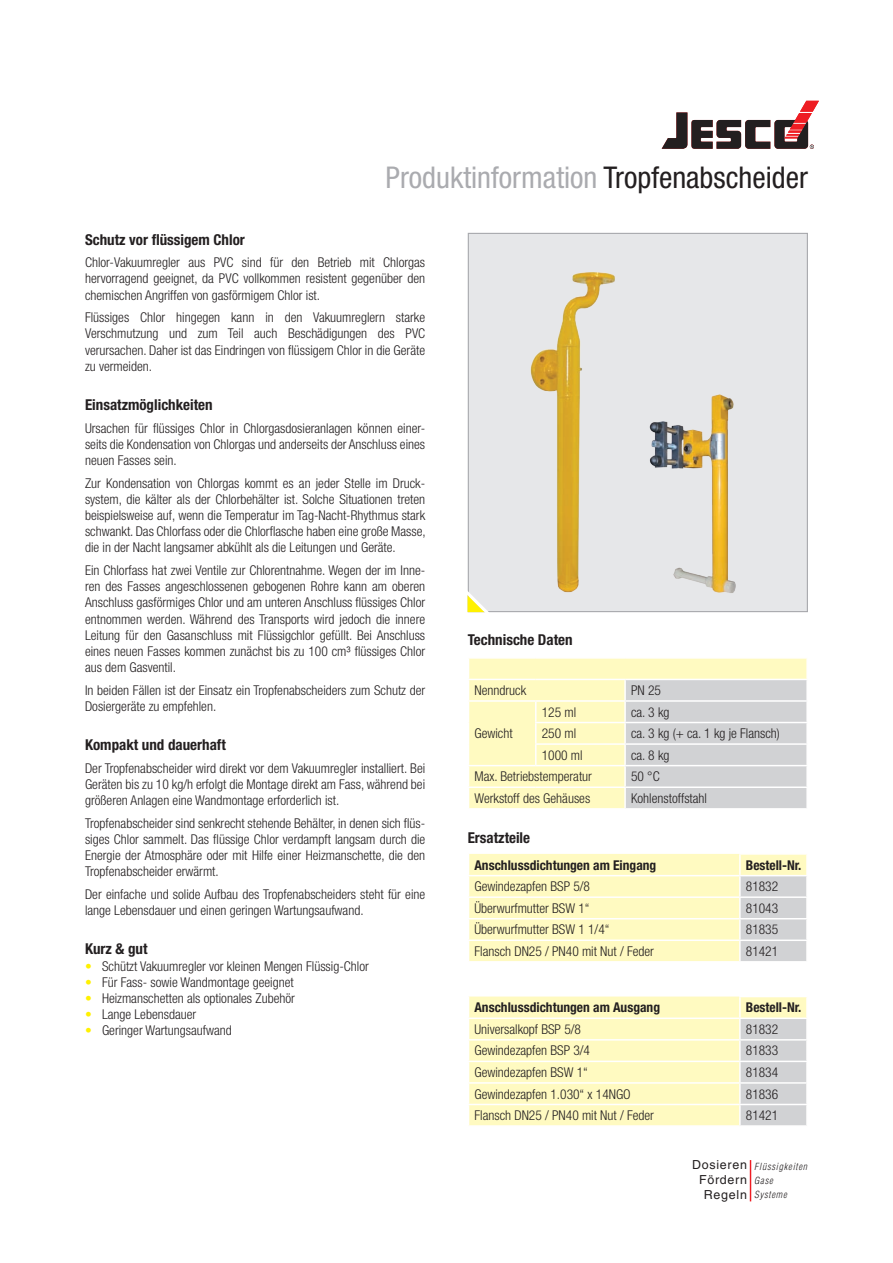
<style>
.page{position:relative;width:893px;height:1263px;background:#fff}
.page>*{position:absolute;margin:0;border:0;box-sizing:border-box;transform-origin:0 0}
.t1{font:condensed 30px "Helvetica Neue LT Pro";color:#aaabaf}
.t2{font:700 condensed 15px "Helvetica Neue LT Pro";color:#231f20}
.t3{font:300 condensed 13.5px/16.2px "Helvetica Neue LT Pro";color:#231f20;text-align:justify}
.t4{font:700 condensed 13.5px "Helvetica Neue LT Pro";color:#231f20}
.t5{font:12.45px/15px "Helvetica";letter-spacing:.055em;color:#231f20;text-align:right}
.t6{font:italic 300 condensed 9.6px/14.4px "Helvetica";letter-spacing:.075em;color:#231f20}
.s1{color:#231f20}
.s2{color:#fff101}
</style>
<div class="page">
<svg style="left:662px;top:101px;width:157px;height:48px"></svg>
<div style="left:469px;top:659px;width:337px;height:149px;background:#fffac1"></div>
<div style="left:626px;top:680px;width:180px;height:128px;background:#d1d2d4"></div>
<hr style="left:468px;top:679px;width:68px;height:1px;background:#fff">
<hr style="left:536px;top:679px;width:89px;height:1px;background:#fff">
<hr style="left:624px;top:680px;width:2px;height:20px;background:#fff">
<hr style="left:625px;top:679px;width:183px;height:1px;background:#fff">
<hr style="left:468px;top:700px;width:68px;height:2px;background:#fff">
<hr style="left:536px;top:700px;width:89px;height:2px;background:#fff">
<hr style="left:624px;top:702px;width:2px;height:20px;background:#fff">
<hr style="left:625px;top:700px;width:183px;height:2px;background:#fff">
<hr style="left:535px;top:722px;width:90px;height:1px;background:#fff">
<hr style="left:624px;top:723px;width:2px;height:20px;background:#fff">
<hr style="left:625px;top:722px;width:183px;height:1px;background:#fff">
<hr style="left:535px;top:743px;width:90px;height:2px;background:#fff">
<svg style="left:535px;top:702px;width:1px;height:63px"></svg>
<hr style="left:624px;top:745px;width:2px;height:20px;background:#fff">
<hr style="left:625px;top:743px;width:183px;height:2px;background:#fff">
<hr style="left:468px;top:765px;width:68px;height:1px;background:#fff">
<hr style="left:536px;top:765px;width:89px;height:1px;background:#fff">
<hr style="left:468px;top:786px;width:68px;height:2px;background:#fff">
<hr style="left:536px;top:786px;width:89px;height:2px;background:#fff">
<hr style="left:624px;top:766px;width:2px;height:20px;background:#fff">
<hr style="left:624px;top:788px;width:2px;height:20px;background:#fff">
<hr style="left:625px;top:765px;width:183px;height:1px;background:#fff">
<hr style="left:625px;top:786px;width:183px;height:2px;background:#fff">
<svg style="left:469px;top:854px;width:338px;height:107px;background:#f8f4c5"></svg>
<hr style="left:468px;top:896px;width:272px;height:2px;background:#fff">
<hr style="left:468px;top:939px;width:272px;height:2px;background:#fff">
<hr style="left:740px;top:896px;width:68px;height:2px;background:#fff">
<hr style="left:740px;top:918px;width:68px;height:1px;background:#fff">
<hr style="left:740px;top:939px;width:68px;height:2px;background:#fff">
<hr style="left:806px;top:898px;width:2px;height:20px;background:#fff">
<hr style="left:806px;top:919px;width:2px;height:20px;background:#fff">
<hr style="left:806px;top:941px;width:2px;height:20px;background:#fff">
<svg style="left:469px;top:996px;width:338px;height:129px;background:#f7f4c7"></svg>
<hr style="left:468px;top:1061px;width:272px;height:1px;background:#fff">
<hr style="left:468px;top:1104px;width:272px;height:1px;background:#fff">
<hr style="left:740px;top:1061px;width:68px;height:1px;background:#fff">
<hr style="left:740px;top:1082px;width:68px;height:2px;background:#fff">
<hr style="left:740px;top:1104px;width:68px;height:1px;background:#fff">
<hr style="left:806px;top:1062px;width:2px;height:20px;background:#fff">
<hr style="left:806px;top:1084px;width:2px;height:20px;background:#fff">
<hr style="left:806px;top:1105px;width:2px;height:20px;background:#fff">
<div style="left:468px;top:233px;width:340px;height:379px;background:#e6e7e9;border:1px solid #a8a9ad"></div>
<svg style="left:467px;top:576px;width:33px;height:37px"></svg>
<hr style="left:750px;top:1160px;width:1px;height:41px;background:#ee1d23">
<img style="left:530px;top:272px;width:85px;height:321px">
<img style="left:649px;top:394px;width:87px;height:199px">
<h1 class="t1" style="left:386px;top:160px;width:424px">Produktinformation <span class="s1">Tropfenabscheider</span></h1>
<p class="t2" style="left:85px;top:231px;width:161px">Schutz vor flüssigem Chlor</p>
<p class="t3" style="left:85px;top:254px;width:342px">Chlor-Vakuumregler aus PVC sind für den Betrieb mit Chlorgas hervorragend geeignet, da PVC vollkommen resistent gegenüber den chemischen Angriffen von gasförmigem Chlor ist.</p>
<p class="t3" style="left:85px;top:309px;width:342px">Flüssiges Chlor hingegen kann in den Vakuumreglern starke Verschmutzung und zum Teil auch Beschädigungen des PVC verursachen. Daher ist das Eindringen von flüssigem Chlor in die Geräte zu vermeiden.</p>
<p class="t2" style="left:85px;top:396px;width:129px">Einsatzmöglichkeiten</p>
<p class="t3" style="left:85px;top:420px;width:342px">Ursachen für flüssiges Chlor in Chlorgasdosieranlagen können einer&shy;seits die Kondensation von Chlorgas und anderseits der Anschluss eines neuen Fasses sein.</p>
<p class="t3" style="left:85px;top:475px;width:342px">Zur Kondensation von Chlorgas kommt es an jeder Stelle im Druck&shy;system, die kälter als der Chlorbehälter ist. Solche Situationen treten beispielsweise auf, wenn die Temperatur im Tag-Nacht-Rhythmus stark schwankt. Das Chlorfass oder die Chlorflasche haben eine große Masse, die in der Nacht langsamer abkühlt als die Leitungen und Geräte.</p>
<p class="t3" style="left:85px;top:562px;width:342px">Ein Chlorfass hat zwei Ventile zur Chlorentnahme. Wegen der im Inne&shy;ren des Fasses angeschlossenen gebogenen Rohre kann am oberen Anschluss gasförmiges Chlor und am unteren Anschluss flüssiges Chlor entnommen werden. Während des Transports wird jedoch die innere Leitung für den Gasanschluss mit Flüssigchlor gefüllt. Bei Anschluss eines neuen Fasses kommen zunächst bis zu 100 cm³ flüssiges Chlor aus dem Gasventil.</p>
<p class="t3" style="left:85px;top:682px;width:342px">In beiden Fällen ist der Einsatz ein Tropfenabscheiders zum Schutz der<br>Dosiergeräte zu empfehlen.</p>
<p class="t2" style="left:85px;top:736px;width:142px">Kompakt und dauerhaft</p>
<p class="t3" style="left:85px;top:760px;width:342px">Der Tropfenabscheider wird direkt vor dem Vakuumregler installiert. Bei Geräten bis zu 10 kg/h erfolgt die Montage direkt am Fass, während bei größeren Anlagen eine Wandmontage erforderlich ist.</p>
<p class="t3" style="left:85px;top:815px;width:342px">Tropfenabscheider sind senkrecht stehende Behälter, in denen sich flüs&shy;siges Chlor sammelt. Das flüssige Chlor verdampft langsam durch die Energie der Atmosphäre oder mit Hilfe einer Heizmanschette, die den Tropfenabscheider erwärmt.</p>
<p class="t3" style="left:85px;top:886px;width:342px">Der einfache und solide Aufbau des Tropfenabscheiders steht für eine lange Lebensdauer und einen geringen Wartungsaufwand.</p>
<p class="t2" style="left:85px;top:940px;width:64px">Kurz &amp; gut</p>
<p class="t3" style="left:85px;top:958px;width:285px"><span class="s2">•</span> Schützt Vakuumregler vor kleinen Mengen Flüssig-Chlor</p>
<p class="t3" style="left:85px;top:974px;width:210px"><span class="s2">•</span> Für Fass- sowie Wandmontage geeignet</p>
<p class="t3" style="left:85px;top:990px;width:211px"><span class="s2">•</span> Heizmanschetten als optionales Zubehör</p>
<p class="t3" style="left:85px;top:1006px;width:113px"><span class="s2">•</span> Lange Lebensdauer</p>
<p class="t3" style="left:85px;top:1022px;width:148px"><span class="s2">•</span> Geringer Wartungsaufwand</p>
<p class="t2" style="left:468px;top:631px;width:106px">Technische Daten</p>
<p class="t3" style="left:474px;top:682px;width:53px">Nenndruck</p>
<p class="t3" style="left:631px;top:682px;width:31px">PN 25</p>
<p class="t3" style="left:474px;top:725px;width:40px">Gewicht</p>
<p class="t3" style="left:542px;top:704px;width:36px">125 ml</p>
<p class="t3" style="left:631px;top:704px;width:40px">ca. 3 kg</p>
<p class="t3" style="left:542px;top:725px;width:36px">250 ml</p>
<p class="t3" style="left:631px;top:725px;width:150px">ca. 3 kg (+ ca. 1 kg je Flansch)</p>
<p class="t3" style="left:542px;top:747px;width:42px">1000 ml</p>
<p class="t3" style="left:631px;top:747px;width:40px">ca. 8 kg</p>
<p class="t3" style="left:474px;top:768px;width:119px">Max. Betriebstemperatur</p>
<p class="t3" style="left:631px;top:768px;width:30px">50 °C</p>
<p class="t3" style="left:474px;top:790px;width:117px">Werkstoff des Gehäuses</p>
<p class="t3" style="left:631px;top:790px;width:78px">Kohlenstoffstahl</p>
<p class="t2" style="left:468px;top:829px;width:64px">Ersatzteile</p>
<p class="t4" style="left:474px;top:857px;width:183px">Anschlussdichtungen am Eingang</p>
<p class="t4" style="left:746px;top:857px;width:57px">Bestell-Nr.</p>
<p class="t3" style="left:474px;top:878px;width:117px">Gewindezapfen BSP 5/8</p>
<p class="t3" style="left:746px;top:878px;width:34px">81832</p>
<p class="t3" style="left:474px;top:900px;width:117px">Überwurfmutter BSW 1“</p>
<p class="t3" style="left:746px;top:900px;width:34px">81043</p>
<p class="t3" style="left:474px;top:921px;width:137px">Überwurfmutter BSW 1 1/4“</p>
<p class="t3" style="left:746px;top:921px;width:34px">81835</p>
<p class="t3" style="left:474px;top:943px;width:181px">Flansch DN25 / PN40 mit Nut / Feder</p>
<p class="t3" style="left:746px;top:943px;width:34px">81421</p>
<p class="t4" style="left:474px;top:999px;width:187px">Anschlussdichtungen am Ausgang</p>
<p class="t4" style="left:746px;top:999px;width:57px">Bestell-Nr.</p>
<p class="t3" style="left:474px;top:1021px;width:108px">Universalkopf BSP 5/8</p>
<p class="t3" style="left:746px;top:1021px;width:34px">81832</p>
<p class="t3" style="left:474px;top:1042px;width:117px">Gewindezapfen BSP 3/4</p>
<p class="t3" style="left:746px;top:1042px;width:34px">81833</p>
<p class="t3" style="left:474px;top:1064px;width:115px">Gewindezapfen BSW 1“</p>
<p class="t3" style="left:746px;top:1064px;width:34px">81834</p>
<p class="t3" style="left:474px;top:1085px;width:158px">Gewindezapfen 1.030“ x 14NGO</p>
<p class="t3" style="left:746px;top:1085px;width:34px">81836</p>
<p class="t3" style="left:474px;top:1107px;width:181px">Flansch DN25 / PN40 mit Nut / Feder</p>
<p class="t3" style="left:746px;top:1107px;width:34px">81421</p>
<p class="t5" style="left:692px;top:1157px;width:56px">Dosieren<br>Fördern<br>Regeln</p>
<p class="t6" style="left:754px;top:1159px;width:55px">Flüssigkeiten<br>Gase<br>Systeme</p>
</div>
